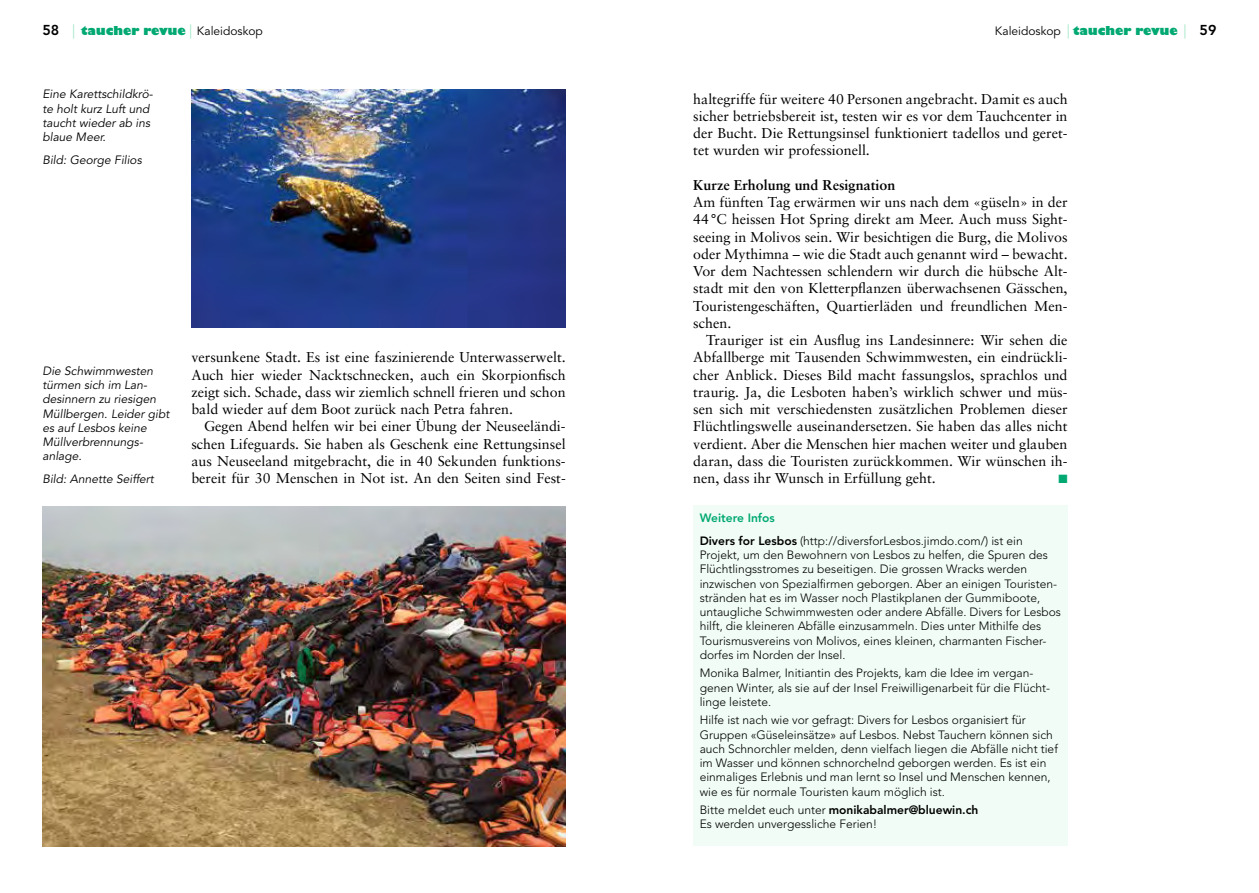
<style>
.page{position:relative;width:1259px;height:893px;background:#fff}
.page>*{position:absolute;margin:0;border:0;box-sizing:border-box;transform-origin:0 0}
.t1{font:14.25px/17.2px "Sabon";color:#000;text-align:justify}
.t2{font:700 14.25px "Sabon";color:#000}
.t3{font:300 12px/14.2px "Avenir";color:#000}
.t4{font:italic 12px/14.2px "Avenir";color:#000}
.t5{font:800 12px "Gill Sans";color:#00a872}
.t6{font:12px "Zapf Dingbats";color:#00a872}
.s1{font-family:"Avenir";font-size:14.25px;color:#000}
.s2{font-family:"Avenir";font-weight:400;font-size:14.25px;color:#a3e8c8}
.s3{font-family:"Avenir";font-weight:400;color:#000}
.s4{font-weight:800;color:#00a872}
.s5{font-weight:800}
</style>
<div class="page">
<div style="left:693px;top:505px;width:374px;height:340px;background:#f0fcf5"></div>
<img style="left:43px;top:506px;width:523px;height:340px">
<img style="left:191px;top:89px;width:375px;height:239px">
<p class="t5" style="left:43px;top:23px;width:222px"><span class="s1">58</span> <span class="s2">|</span> taucher revue <span class="s2">|</span> <span class="s3">Kaleidoskop</span></p>
<p class="t5" style="left:995px;top:23px;width:223px"><span class="s3">Kaleidoskop</span> <span class="s2">|</span> taucher revue <span class="s2">|</span> <span class="s1">59</span></p>
<p class="t4" style="left:43px;top:88px;width:112px">Eine Karettschildkrö&shy;te holt kurz Luft und taucht wieder ab ins blaue Meer.</p>
<p class="t4" style="left:43px;top:153px;width:101px">Bild: George Filios</p>
<p class="t4" style="left:43px;top:364px;width:128px">Die Schwimmwesten türmen sich im Lan&shy;desinnern zu riesigen<br>Müllbergen. Leider gibt es auf Lesbos keine<br>Müllverbrennungs&shy;anlage.</p>
<p class="t4" style="left:43px;top:472px;width:113px">Bild: Annette Seiffert</p>
<p class="t1" style="left:191px;top:349px;width:376px">versunkene Stadt. Es ist eine faszinierende Unterwasserwelt.<br>Auch hier wieder Nacktschnecken, auch ein Skorpionfisch zeigt sich. Schade, dass wir ziemlich schnell frieren und schon bald wieder auf dem Boot zurück nach Petra fahren.</p>
<p class="t1" style="left:191px;top:418px;width:376px;text-indent:13px">Gegen Abend helfen wir bei einer Übung der Neuseeländi&shy;schen Lifeguards. Sie haben als Geschenk eine Rettungsinsel aus Neuseeland mitgebracht, die in 40 Sekunden funktions&shy;bereit für 30 Menschen in Not ist. An den Seiten sind Fest-</p>
<p class="t1" style="left:693px;top:90px;width:376px">haltegriffe für weitere 40 Personen angebracht. Damit es auch sicher betriebsbereit ist, testen wir es vor dem Tauchcenter in der Bucht. Die Rettungsinsel funktioniert tadellos und geret&shy;tet wurden wir professionell.</p>
<p class="t2" style="left:693px;top:176px;width:203px">Kurze Erholung und Resignation</p>
<p class="t1" style="left:693px;top:193px;width:376px">Am fünften Tag erwärmen wir uns nach dem «güseln» in der 44°C heissen Hot Spring direkt am Meer. Auch muss Sight&shy;seeing in Molivos sein. Wir besichtigen die Burg, die Molivos oder Mythimna – wie die Stadt auch genannt wird – bewacht.<br>Vor dem Nachtessen schlendern wir durch die hübsche Alt&shy;stadt mit den von Kletterpflanzen überwachsenen Gässchen, Touristengeschäften, Quartierläden und freundlichen Men&shy;schen.</p>
<p class="t1" style="left:693px;top:331px;width:376px;text-indent:13px">Trauriger ist ein Ausflug ins Landesinnere: Wir sehen die Abfallberge mit Tausenden Schwimmwesten, ein eindrückli&shy;cher Anblick. Dieses Bild macht fassungslos, sprachlos und traurig. Ja, die Lesboten haben’s wirklich schwer und müs&shy;sen sich mit verschiedensten zusätzlichen Problemen dieser Flüchtlingswelle auseinandersetzen. Sie haben das alles nicht verdient. Aber die Menschen hier machen weiter und glauben daran, dass die Touristen zurückkommen. Wir wünschen ih&shy;nen, dass ihr Wunsch in Erfüllung geht.</p>
<p class="t6" style="left:1058px;top:473px;width:11px">■</p>
<p class="t3" style="left:699px;top:507px;width:324px;line-height:22.8px"><span class="s4">Weitere Infos<br></span><span class="s5">Divers for Lesbos</span> (http://diversforLesbos.jimdo.com/) ist ein</p>
<p class="t3" style="left:699px;top:548px;width:363px">Projekt, um den Bewohnern von Lesbos zu helfen, die Spuren des Flüchtlingsstromes zu beseitigen. Die grossen Wracks werden inzwischen von Spezialfirmen geborgen. Aber an einigen Touristen&shy;stränden hat es im Wasser noch Plastikplanen der Gummiboote, untaugliche Schwimmwesten oder andere Abfälle. Divers for Lesbos hilft, die kleineren Abfälle einzusammeln. Dies unter Mithilfe des Tourismusvereins von Molivos, eines kleinen, charmanten Fischer&shy;dorfes im Norden der Insel.</p>
<p class="t3" style="left:699px;top:666px;width:352px">Monika Balmer, Initiantin des Projekts, kam die Idee im vergan&shy;genen Winter, als sie auf der Insel Freiwilligenarbeit für die Flücht&shy;linge leistete.</p>
<p class="t3" style="left:699px;top:713px;width:360px">Hilfe ist nach wie vor gefragt: Divers for Lesbos organisiert für Gruppen «Güseleinsätze» auf Lesbos. Nebst Tauchern können sich auch Schnorchler melden, denn vielfach liegen die Abfälle nicht tief im Wasser und können schnorchelnd geborgen werden. Es ist ein einmaliges Erlebnis und man lernt so Insel und Menschen kennen, wie es für normale Touristen kaum möglich ist.</p>
<p class="t3" style="left:699px;top:803px;width:280px">Bitte meldet euch unter <span class="s5">monikabalmer@bluewin.ch<br></span>Es werden unvergessliche Ferien!</p>
</div>
